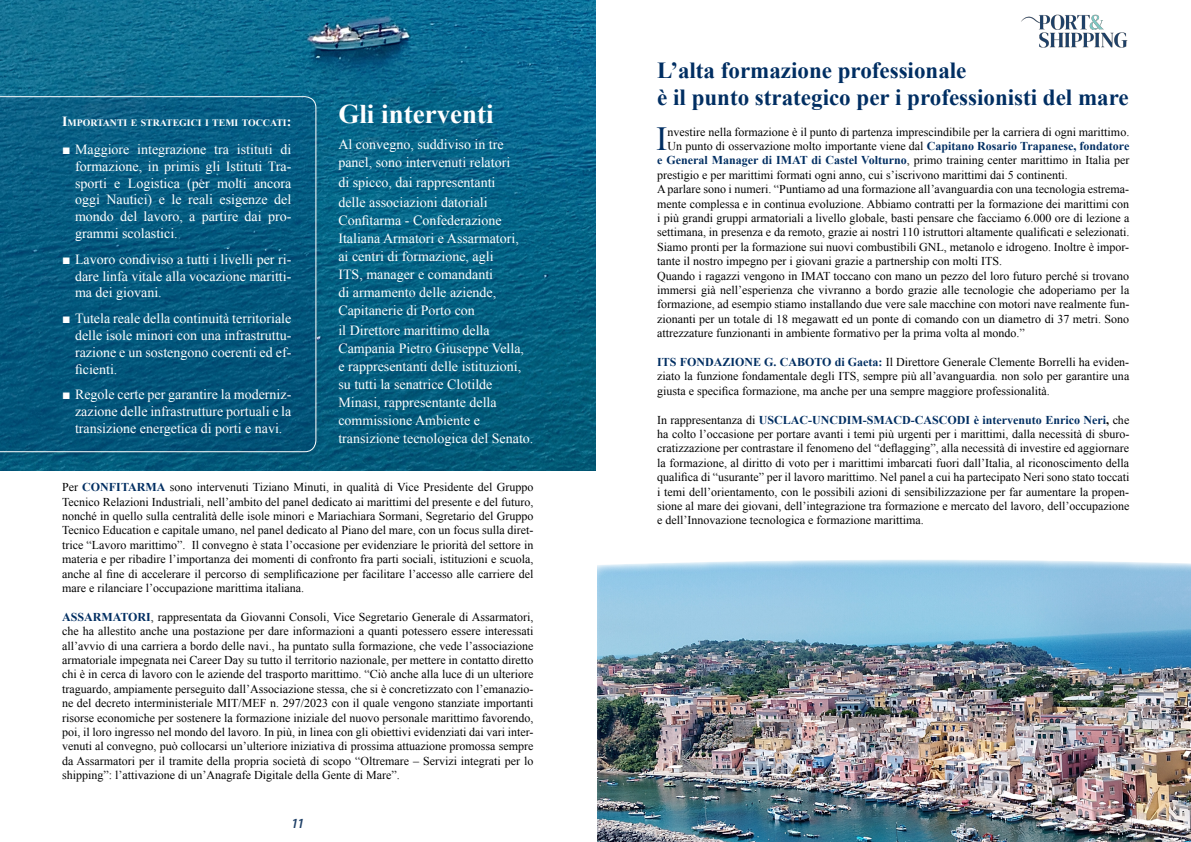
<style>
.page{position:relative;width:1191px;height:842px;background:#fff}
.page>*{position:absolute;margin:0;border:0;box-sizing:border-box;transform-origin:0 0}
.t1{font:33.7px "Times New Roman";color:#002e62}
.t2{font:700 27px "Times New Roman";color:#fff}
.t3{font:700 23px/27.6px "Times New Roman";color:#002e62}
.t4{font:14px/18px "Times New Roman";color:#fff}
.t5{font:italic 600 14px "Myriad Pro";color:#204168}
.t6{font:12px/14.4px "Times New Roman";color:#000;text-align:justify}
.t7{font:700 9.8px "Times New Roman";color:#fff}
.s1{font-size:14px}
.s2{font-family:"Arial"}
.s3{font-weight:700;color:#002e62}
.s4{font-weight:700}
</style>
<div class="page">
<img style="left:597px;top:560px;width:594px;height:282px">
<img style="left:0;top:0;width:595px;height:470px">
<div style="left:0;top:95px;width:322px;height:363px;background:#000;opacity:.35"></div>
<svg style="left:0;top:96px;width:317px;height:357px;background:#075a7f"></svg>
<img style="left:1021px;top:14px;width:107px;height:34px">
<p class="t7" style="left:62px;top:116px;width:231px"><span class="s1">I</span>MPORTANTI E STRATEGICI I TEMI TOCCATI<span class="s1">:</span></p>
<p class="t4" style="left:75px;top:141px;width:218px;line-height:16.8px;text-align:justify;text-indent:-13px"><span class="s2">■</span> Maggiore integrazione tra istituti di formazione, in primis gli Istituti Tra&shy;sporti e Logistica (per molti ancora oggi Nautici) e le reali esigenze del mondo del lavoro, a partire dai pro&shy;grammi scolastici.</p>
<p class="t4" style="left:75px;top:251px;width:218px;line-height:16.8px;text-align:justify;text-indent:-13px"><span class="s2">■</span> Lavoro condiviso a tutti i livelli per ri&shy;dare linfa vitale alla vocazione maritti&shy;ma dei giovani.</p>
<p class="t4" style="left:75px;top:310px;width:218px;line-height:16.8px;text-align:justify;text-indent:-13px"><span class="s2">■</span> Tutela reale della continuità territoriale delle isole minori con una infrastruttu&shy;razione e un sostengono coerenti ed ef&shy;ficienti.</p>
<p class="t4" style="left:75px;top:386px;width:218px;line-height:16.8px;text-align:justify;text-indent:-13px"><span class="s2">■</span> Regole certe per garantire la moderniz&shy;zazione delle infrastrutture portuali e la transizione energetica di porti e navi.</p>
<h2 class="t2" style="left:338px;top:95px;width:157px">Gli interventi</h2>
<p class="t4" style="left:338px;top:135px;width:173px">Al convegno, suddiviso in tre panel, sono intervenuti relatori</p>
<p class="t4" style="left:338px;top:172px;width:159px;line-height:20px">di spicco, dai rappresentanti delle associazioni datoriali</p>
<p class="t4" style="left:338px;top:211px;width:182px">Confitarma - Confederazione<br>Italiana Armatori e Assarmatori, ai centri di formazione, agli<br>ITS, manager e comandanti<br>di armamento delle aziende,<br>Capitanerie di Porto con</p>
<p class="t4" style="left:338px;top:321px;width:197px">il Direttore marittimo della<br>Campania Pietro Giuseppe Vella, e rappresentanti delle istituzioni, su tutti la senatrice Clotilde<br>Minasi, rappresentante della commissione Ambiente e transizione tecnologica del Senato.</p>
<p class="t6" style="left:62px;top:480px;width:473px">Per <span class="s3">CONFITARMA</span> sono intervenuti Tiziano Minuti, in qualità di Vice Presidente del Gruppo Tecnico Relazioni Industriali, nell’ambito del panel dedicato ai marittimi del presente e del futuro, nonché in quello sulla centralità delle isole minori e Mariachiara Sormani, Segretario del Gruppo Tecnico Education e capitale umano, nel panel dedicato al Piano del mare, con un focus sulla diret&shy;trice “Lavoro marittimo”. Il convegno è stata l’occasione per evidenziare le priorità del settore in materia e per ribadire l’importanza dei momenti di confronto fra parti sociali, istituzioni e scuola, anche al fine di accelerare il percorso di semplificazione per facilitare l’accesso alle carriere del mare e rilanciare l’occupazione marittima italiana.</p>
<p class="t6" style="left:62px;top:609px;width:473px"><span class="s3">ASSARMATORI</span>, rappresentata da Giovanni Consoli, Vice Segretario Generale di Assarmatori, che ha allestito anche una postazione per dare informazioni a quanti potessero essere interessati all’avvio di una carriera a bordo delle navi., ha puntato sulla formazione, che vede l’associazione armatoriale impegnata nei Career Day su tutto il territorio nazionale, per mettere in contatto diretto chi è in cerca di lavoro con le aziende del trasporto marittimo. “Ciò anche alla luce di un ulteriore traguardo, ampiamente perseguito dall’Associazione stessa, che si è concretizzato con l’emanazio&shy;ne del decreto interministeriale MIT/MEF n. 297/2023 con il quale vengono stanziate importanti risorse economiche per sostenere la formazione iniziale del nuovo personale marittimo favorendo, poi, il loro ingresso nel mondo del lavoro. In più, in linea con gli obiettivi evidenziati dai vari inter&shy;venuti al convegno, può collocarsi un’ulteriore iniziativa di prossima attuazione promossa sempre da Assarmatori per il tramite della propria società di scopo “Oltremare – Servizi integrati per lo shipping”: l’attivazione di un’Anagrafe Digitale della Gente di Mare”.</p>
<p class="t5" style="left:291px;top:814px;width:15px">11</p>
<h3 class="t3" style="left:657px;top:56px;width:473px">L’alta formazione professionale<br>è il punto strategico per i professionisti del mare</h3>
<h1 class="t1" style="left:656px;top:116px;width:13px">I</h1>
<p class="t6" style="left:667px;top:124px;width:463px">nvestire nella formazione è il punto di partenza imprescindibile per la carriera di ogni marittimo.</p>
<p class="t6" style="left:667px;top:139px;width:463px">Un punto di osservazione molto importante viene dal <span class="s3">Capitano Rosario Trapanese, fondatore</span></p>
<p class="t6" style="left:657px;top:153px;width:474px"><span class="s3">e General Manager di IMAT di Castel Volturno</span>, primo training center marittimo in Italia per</p>
<p class="t6" style="left:657px;top:167px;width:412px">prestigio e per marittimi formati ogni anno, cui s’iscrivono marittimi dai 5 continenti.</p>
<p class="t6" style="left:657px;top:182px;width:473px">A parlare sono i numeri. “Puntiamo ad una formazione all’avanguardia con una tecnologia estrema-</p>
<p class="t6" style="left:657px;top:196px;width:473px">mente complessa e in continua evoluzione. Abbiamo contratti per la formazione dei marittimi con</p>
<p class="t6" style="left:657px;top:211px;width:473px">i più grandi gruppi armatoriali a livello globale, basti pensare che facciamo 6.000 ore di lezione a</p>
<p class="t6" style="left:657px;top:225px;width:474px">settimana, in presenza e da remoto, grazie ai nostri 110 istruttori altamente qualificati e selezionati.</p>
<p class="t6" style="left:657px;top:239px;width:473px">Siamo pronti per la formazione sui nuovi combustibili GNL, metanolo e idrogeno. Inoltre è impor-</p>
<p class="t6" style="left:657px;top:254px;width:346px">tante il nostro impegno per i giovani grazie a partnership con molti ITS.</p>
<p class="t6" style="left:657px;top:268px;width:473px">Quando i ragazzi vengono in IMAT toccano con mano un pezzo del loro futuro perché si trovano</p>
<p class="t6" style="left:657px;top:283px;width:473px">immersi già nell’esperienza che vivranno a bordo grazie alle tecnologie che adoperiamo per la</p>
<p class="t6" style="left:657px;top:297px;width:474px">formazione, ad esempio stiamo installando due vere sale macchine con motori nave realmente fun-</p>
<p class="t6" style="left:657px;top:311px;width:473px">zionanti per un totale di 18 megawatt ed un ponte di comando con un diametro di 37 metri. Sono</p>
<p class="t6" style="left:657px;top:326px;width:369px">attrezzature funzionanti in ambiente formativo per la prima volta al mondo.”</p>
<p class="t6" style="left:657px;top:355px;width:473px"><span class="s3">ITS FONDAZIONE G. CABOTO di Gaeta:</span> Il Direttore Generale Clemente Borrelli ha eviden&shy;ziato la funzione fondamentale degli ITS, sempre più all’avanguardia. non solo per garantire una giusta e specifica formazione, ma anche per una sempre maggiore professionalità.</p>
<p class="t6" style="left:657px;top:412px;width:474px">In rappresentanza di <span class="s3">USCLAC-UNCDIM-SMACD-CASCODI è intervenuto Enrico Neri</span><span class="s4">,</span> che ha colto l’occasione per portare avanti i temi più urgenti per i marittimi, dalla necessità di sburo&shy;cratizzazione per contrastare il fenomeno del “deflagging”, alla necessità di investire ed aggiornare la formazione, al diritto di voto per i marittimi imbarcati fuori dall’Italia, al riconoscimento della qualifica di “usurante” per il lavoro marittimo. Nel panel a cui ha partecipato Neri sono stato toccati i temi dell’orientamento, con le possibili azioni di sensibilizzazione per far aumentare la propen&shy;sione al mare dei giovani, dell’integrazione tra formazione e mercato del lavoro, dell’occupazione e dell’Innovazione tecnologica e formazione marittima.</p>
</div>
